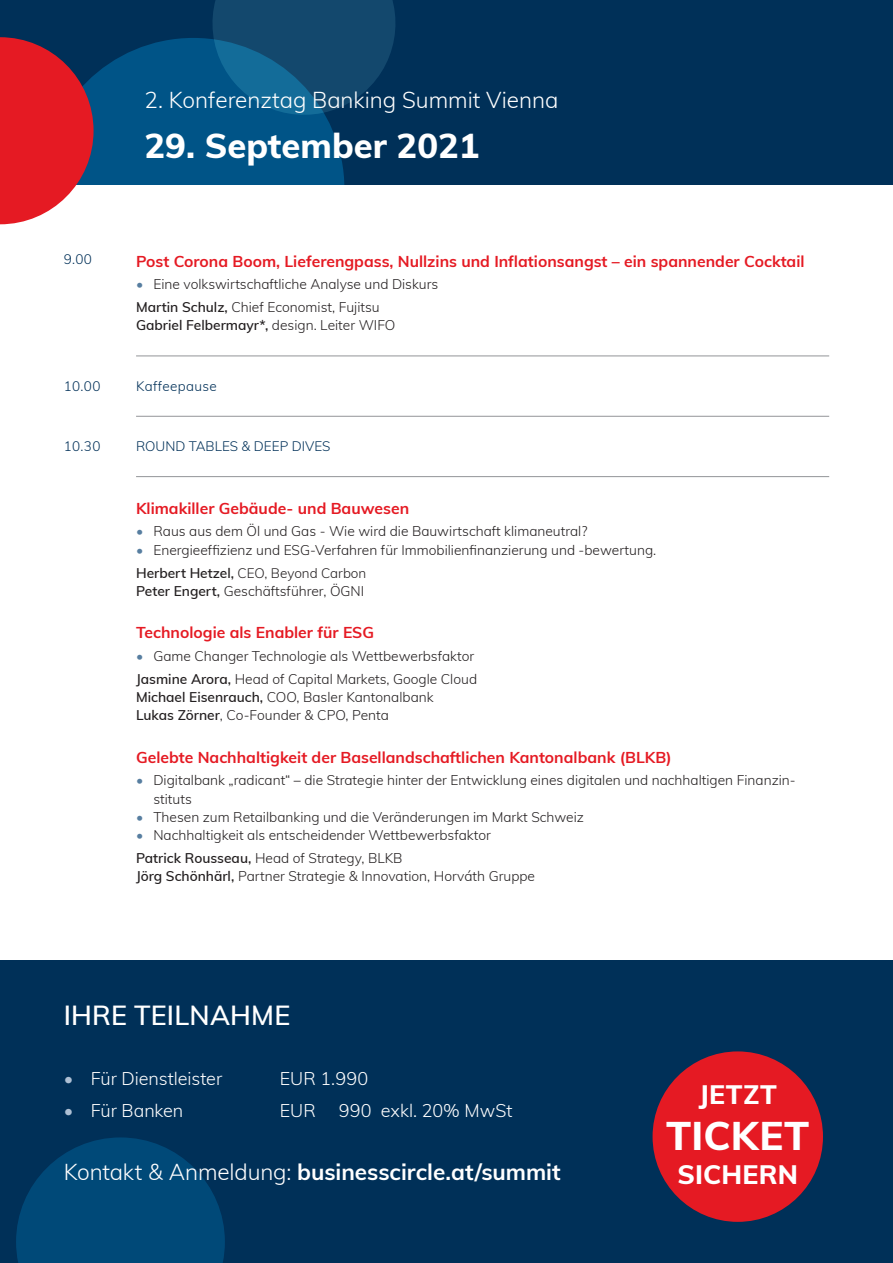
<style>
.page{position:relative;width:893px;height:1263px;background:#fff}
.page>*{position:absolute;margin:0;border:0;box-sizing:border-box;transform-origin:0 0}
.t1{font:800 40.05px "Muli";letter-spacing:.005em;color:#fff}
.SeitenHead_Muli_34_p{font:800 34.5px "Muli";color:#fff}
.t2{font:600 27px "Muli";letter-spacing:.005em;color:#fff}
.t3{font:800 26.7px "Muli";letter-spacing:.01em;color:#fff}
.t4{font:700 22.5px "Muli";color:#fff}
.SeitenHead_Muli_34_p-2{font:300 22.5px "Muli";color:#fff}
.t5{font:300 18px "Muli";letter-spacing:-.005em;color:#fff}
.t6{font:700 15.75px "Muli";color:#e51a23}
.t7{font:300 13.8px/18.3px "Muli";color:#231f20}
.t8{font:300 13.5px "Muli";color:#003058}
.t9{font:300 13.5px "Muli";color:#231f20}
.t10{font:300 13.5px "Muli";letter-spacing:.025em;color:#003058}
.s1{color:#577ea0}
.s2{font-weight:600}
.s3{font-weight:600;font-size:13.8px}
.s4{color:#aec0d4}
.s5{font-weight:300}
</style>
<div class="page">
<div style="left:0;top:0;width:893px;height:185px;background:#003058"></div>
<svg style="left:0;top:0;width:395px;height:224px"></svg>
<hr style="left:136px;top:356px;width:693px;height:1px;background:#939598">
<hr style="left:136px;top:416px;width:693px;height:1px;background:#939598">
<hr style="left:136px;top:476px;width:693px;height:1px;background:#939598">
<div style="left:0;top:960px;width:893px;height:303px;background:#003058"></div>
<svg style="left:16px;top:1137px;width:209px;height:126px"></svg>
<div style="left:653px;top:1051px;width:170px;height:171px;background:#e51a23;border-radius:50%"></div>
<p class="SeitenHead_Muli_34_p-2" style="left:145px;top:83px;width:415px">2. Konferenztag Banking Summit Vienna</p>
<p class="SeitenHead_Muli_34_p" style="left:145px;top:120px;width:336px">29. September 2021</p>
<p class="t8" style="left:64px;top:250px;width:30px">9.00</p>
<p class="t6" style="left:136px;top:250px;width:670px">Post Corona Boom, Lieferengpass, Nullzins und Inflationsangst – ein spannender Cocktail</p>
<p class="t7" style="left:136px;top:275px;width:304px"><span class="s1">•</span> Eine volkswirtschaftliche Analyse und Diskurs</p>
<p class="t7" style="left:136px;top:297px;width:261px"><span class="s2">Martin Schulz,</span> Chief Economist, Fujitsu<br><span class="s2">Gabriel Felbermayr*,</span> design. Leiter WIFO</p>
<p class="t8" style="left:64px;top:376px;width:38px">10.00</p>
<p class="t10" style="left:136px;top:376px;width:82px">Kaffeepause</p>
<p class="t8" style="left:64px;top:436px;width:38px">10.30</p>
<p class="t8" style="left:136px;top:436px;width:196px">ROUND TABLES &amp; DEEP DIVES</p>
<p class="t6" style="left:136px;top:497px;width:275px">Klimakiller Gebäude- und Bauwesen</p>
<p class="t7" style="left:136px;top:522px;width:453px"><span class="s1">•</span> Raus aus dem Öl und Gas - Wie wird die Bauwirtschaft klimaneutral?</p>
<p class="t7" style="left:136px;top:540px;width:522px"><span class="s1">•</span> Energieeffizienz und ESG-Verfahren für Immobilienfinanzierung und -bewertung.</p>
<p class="t9" style="left:136px;top:563px;width:232px"><span class="s3">Herbert Hetzel,</span> CEO, Beyond Carbon</p>
<p class="t7" style="left:136px;top:581px;width:230px"><span class="s2">Peter Engert,</span> Geschäftsführer, ÖGNI</p>
<p class="t6" style="left:136px;top:621px;width:240px">Technologie als Enabler für ESG</p>
<p class="t7" style="left:136px;top:646px;width:340px"><span class="s1">•</span> Game Changer Technologie als Wettbewerbsfaktor</p>
<p class="t7" style="left:136px;top:669px;width:343px"><span class="s2">Jasmine Arora,</span> Head of Capital Markets, Google Cloud<br><span class="s2">Michael Eisenrauch,</span> COO, Basler Kantonalbank<br><span class="s2">Lukas Zörner</span>, Co-Founder &amp; CPO, Penta</p>
<p class="t6" style="left:136px;top:745px;width:537px">Gelebte Nachhaltigkeit der Basellandschaftlichen Kantonalbank (BLKB)</p>
<p class="t7" style="left:153px;top:770px;width:644px;text-indent:-17px"><span class="s1">•</span> Digitalbank „radicant“ – die Strategie hinter der Entwicklung eines digitalen und nachhaltigen Finanzin&shy;stituts</p>
<p class="t7" style="left:136px;top:807px;width:449px"><span class="s1">•</span> Thesen zum Retailbanking und die Veränderungen im Markt Schweiz</p>
<p class="t7" style="left:136px;top:825px;width:356px"><span class="s1">•</span> Nachhaltigkeit als entscheidender Wettbewerbsfaktor</p>
<p class="t7" style="left:136px;top:848px;width:400px"><span class="s2">Patrick Rousseau,</span> Head of Strategy, BLKB<br><span class="s2">Jörg Schönhärl,</span> Partner Strategie &amp; Innovation, Horváth Gruppe</p>
<p class="t2" style="left:64px;top:995px;width:228px">IHRE TEILNAHME</p>
<p class="t5" style="left:64px;top:1065px;width:160px"><span class="s4">•</span> Für Dienstleister</p>
<p class="t5" style="left:280px;top:1065px;width:90px">EUR 1.990</p>
<p class="t5" style="left:64px;top:1097px;width:121px"><span class="s4">•</span> Für Banken</p>
<p class="t5" style="left:280px;top:1097px;width:37px">EUR</p>
<p class="t5" style="left:339px;top:1097px;width:175px">990 exkl. 20% MwSt</p>
<p class="t4" style="left:64px;top:1156px;width:498px"><span class="s5">Kontakt &amp; Anmeldung:</span> businesscircle.at/summit</p>
<p class="t3" style="left:699px;top:1074px;width:80px">JETZT</p>
<p class="t1" style="left:666px;top:1106px;width:145px">TICKET</p>
<p class="t3" style="left:677px;top:1154px;width:122px">SICHERN</p>
</div>
